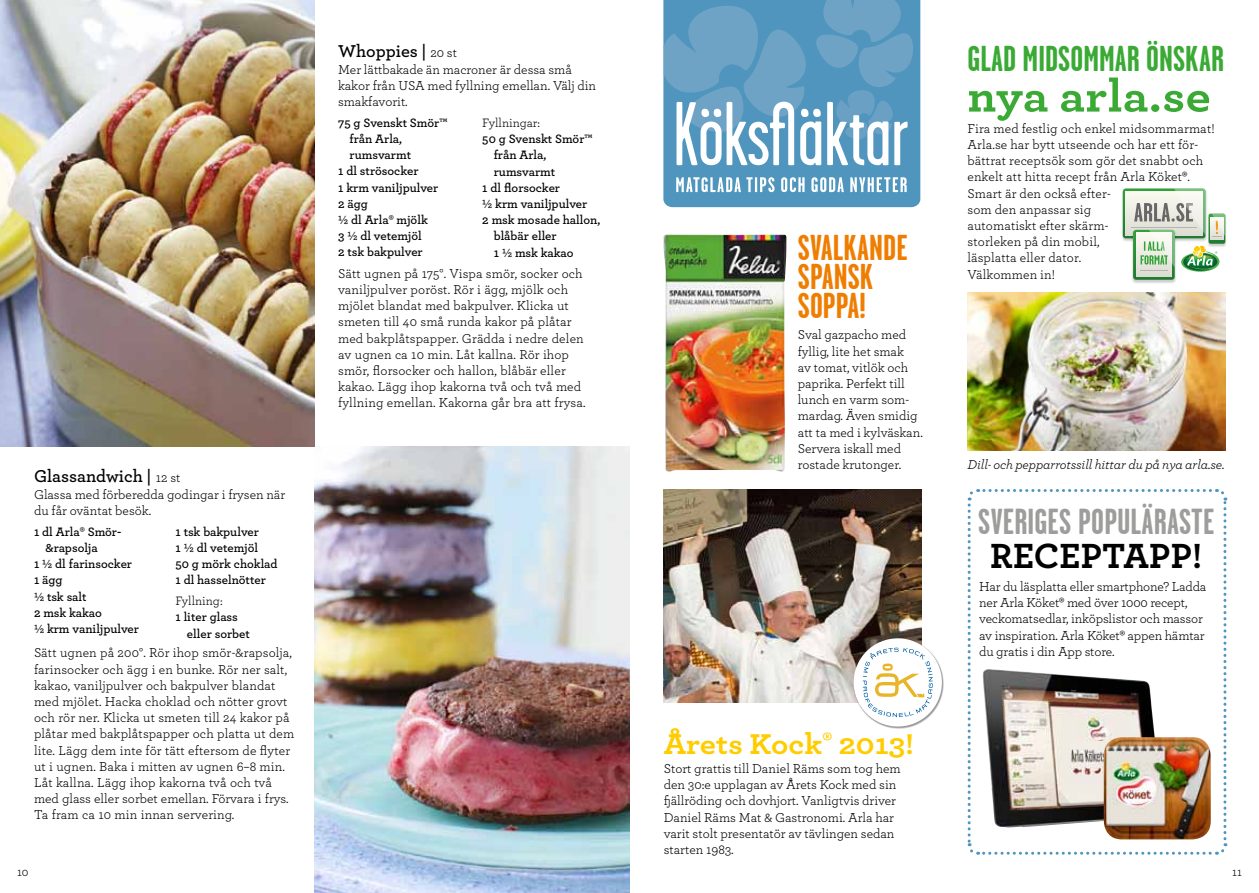
<style>
.page{position:relative;width:1259px;height:893px;background:#fff}
.page>*{position:absolute;margin:0;border:0;box-sizing:border-box;transform-origin:0 0}
.t1{font:700 46.5px "Archer";letter-spacing:.005em;color:#3aaa35;scale:1.08 1}
.t2{font:700 36.6px "Archer";letter-spacing:.005em;color:#000}
.t3{font:700 36.15px "Garage Gothic";letter-spacing:.005em;color:#9d9d9c}
.t4{font:700 36px/29.1px "Garage Gothic";color:#ef7d00}
.t5{font:700 36px "Garage Gothic";color:#3aaa35}
.t6{font:700 30px "Archer";color:#fc0;scale:1.08 1}
.t7{font:600 18px "Archer";color:#000}
.t8{font:13.5px/16.2px "Archer";color:#000}
.t9{font:italic 13.5px "Archer";letter-spacing:-.01em;color:#000}
.t10{font:600 12.75px/16.2px "Archer";color:#000}
.t11{font:12.75px "Archer";color:#000}
.t12{font:12.3px "Archer";color:#000}
.s1{font-weight:400;font-size:13.5px}
</style>
<div class="page">
<svg style="left:967px;top:489px;width:261px;height:366px"></svg>
<div style="left:663px;top:0;width:257px;height:207px;background:#4f95bd"></div>
<svg style="left:663px;top:0;width:252px;height:165px;background:#75aaca"></svg>
<svg style="left:676px;top:177px;width:98px;height:15px"></svg>
<svg style="left:781px;top:177px;width:23px;height:15px"></svg>
<svg style="left:811px;top:177px;width:33px;height:15px"></svg>
<svg style="left:850px;top:177px;width:56px;height:15px"></svg>
<img style="left:967px;top:293px;width:258px;height:158px">
<img style="left:663px;top:235px;width:123px;height:236px">
<img style="left:663px;top:489px;width:258px;height:214px">
<div style="left:853px;top:638px;width:90px;height:90px;background:#000;opacity:.4"></div>
<div style="left:853px;top:638px;width:89px;height:88px;background:#fff;border-radius:50%"></div>
<svg style="left:862px;top:648px;width:70px;height:69px"></svg>
<img style="left:315px;top:446px;width:314px;height:447px">
<img style="left:0;top:0;width:315px;height:446px">
<img style="left:981px;top:669px;width:181px;height:159px">
<img style="left:1103px;top:737px;width:107px;height:102px">
<img style="left:1124px;top:188px;width:80px;height:1px">
<img style="left:1225px;top:214px;width:1px;height:32px">
<img style="left:1132px;top:280px;width:44px;height:3px">
<svg style="left:1122px;top:189px;width:103px;height:91px"></svg>
<h3 class="t7" style="left:34px;top:463px;width:148px">Glassandwich | <span class="s1">12 st</span></h3>
<p class="t8" style="left:34px;top:486px;width:253px">Glassa med förberedda godingar i frysen när du får oväntat besök.</p>
<p class="t10" style="left:34px;top:523px;width:89px">1 dl Arla® Smör-</p>
<p class="t10" style="left:45px;top:539px;width:54px">&amp;rapsolja</p>
<p class="t10" style="left:34px;top:555px;width:100px">1 ½ dl farinsocker</p>
<p class="t10" style="left:34px;top:571px;width:30px">1 ägg</p>
<p class="t10" style="left:34px;top:588px;width:54px">½ tsk salt</p>
<p class="t10" style="left:34px;top:604px;width:69px">2 msk kakao</p>
<p class="t10" style="left:34px;top:620px;width:106px">½ krm vaniljpulver</p>
<p class="t8" style="left:34px;top:644px;width:262px">Sätt ugnen på 200°. Rör ihop smör-&amp;rapsolja, farinsocker och ägg i en bunke. Rör ner salt, kakao, vaniljpulver och bakpulver blandat med mjölet. Hacka choklad och nötter grovt och rör ner. Klicka ut smeten till 24 kakor på plåtar med bakplåtspapper och platta ut dem lite. Lägg dem inte för tätt eftersom de flyter ut i ugnen. Baka i mitten av ugnen 6–8 min.<br>Låt kallna. Lägg ihop kakorna två och två med glass eller sorbet emellan. Förvara i frys.<br>Ta fram ca 10 min innan servering.</p>
<p class="t10" style="left:175px;top:523px;width:104px">1 tsk bakpulver<br>1 ½ dl vetemjöl<br>50 g mörk choklad<br>1 dl hasselnötter</p>
<p class="t11" style="left:175px;top:592px;width:49px">Fyllning:</p>
<p class="t10" style="left:187px;top:608px;width:64px;text-indent:-11px">1 liter glass eller sorbet</p>
<h3 class="t7" style="left:338px;top:37px;width:120px">Whoppies | <span class="s1">20 st</span></h3>
<p class="t8" style="left:338px;top:61px;width:259px">Mer lättbakade än macroner är dessa små kakor från USA med fyllning emellan. Välj din smakfavorit.</p>
<p class="t10" style="left:338px;top:114px;width:111px">75 g Svenskt Smör™</p>
<p class="t10" style="left:350px;top:130px;width:54px">från Arla,</p>
<p class="t10" style="left:350px;top:146px;width:63px">rumsvarmt</p>
<p class="t10" style="left:338px;top:162px;width:82px">1 dl strösocker</p>
<p class="t10" style="left:338px;top:179px;width:102px">1 krm vaniljpulver</p>
<p class="t10" style="left:338px;top:195px;width:31px">2 ägg</p>
<p class="t10" style="left:338px;top:211px;width:91px">½ dl Arla® mjölk</p>
<p class="t10" style="left:338px;top:227px;width:85px">3 ½ dl vetemjöl</p>
<p class="t10" style="left:338px;top:243px;width:86px">2 tsk bakpulver</p>
<p class="t8" style="left:338px;top:264px;width:249px">Sätt ugnen på 175°. Vispa smör, socker och vaniljpulver poröst. Rör i ägg, mjölk och mjölet blandat med bakpulver. Klicka ut smeten till 40 små runda kakor på plåtar med bakplåtspapper. Grädda i nedre delen av ugnen ca 10 min. Låt kallna. Rör ihop smör, florsocker och hallon, blåbär eller kakao. Lägg ihop kakorna två och två med fyllning emellan. Kakorna går bra att frysa.</p>
<p class="t11" style="left:482px;top:114px;width:59px">Fyllningar:</p>
<p class="t10" style="left:482px;top:130px;width:112px">50 g Svenskt Smör™</p>
<p class="t10" style="left:494px;top:146px;width:54px">från Arla,</p>
<p class="t10" style="left:494px;top:162px;width:63px">rumsvarmt</p>
<p class="t10" style="left:482px;top:179px;width:79px">1 dl florsocker</p>
<p class="t10" style="left:482px;top:195px;width:106px">½ krm vaniljpulver</p>
<p class="t10" style="left:482px;top:211px;width:119px">2 msk mosade hallon,</p>
<p class="t10" style="left:494px;top:227px;width:64px">blåbär eller</p>
<p class="t10" style="left:494px;top:243px;width:81px">1 ½ msk kakao</p>
<h3 class="t4" style="left:798px;top:232px;width:109px">SVALKANDE<br>SPANSK<br>SOPPA!</h3>
<p class="t8" style="left:798px;top:326px;width:126px">Sval gazpacho med fyllig, lite het smak<br>av tomat, vitlök och paprika. Perfekt till lunch en varm som&shy;mardag. Även smidig att ta med i kylväskan.<br>Servera iskall med rostade krutonger.</p>
<h3 class="t6" style="left:663px;top:725px;width:233px">Årets Kock<sup>®</sup> 2013!</h3>
<p class="t8" style="left:663px;top:760px;width:238px">Stort grattis till Daniel Räms som tog hem den 30:e upplagan av Årets Kock med sin fjällröding och dovhjort. Vanligtvis driver Daniel Räms Mat &amp; Gastronomi. Arla har varit stolt presentatör av tävlingen sedan starten 1983.</p>
<h3 class="t5" style="left:967px;top:37px;width:258px">GLAD MIDSOMMAR ÖNSKAR</h3>
<h1 class="t1" style="left:967px;top:67px;width:227px">nya arla.se</h1>
<p class="t8" style="left:967px;top:120px;width:249px">Fira med festlig och enkel midsommarmat!<br>Arla.se har bytt utseende och har ett för&shy;bättrat receptsök som gör det snabbt och enkelt att hitta recept från Arla Köket®.<br>Smart är den också efter-<br>som den anpassar sig<br>automatiskt efter skärm-<br>storleken på din mobil,<br>läsplatta eller dator.<br>Välkommen in!</p>
<p class="t9" style="left:967px;top:455px;width:258px">Dill- och pepparrotssill hittar du på nya arla.se.</p>
<h3 class="t3" style="left:978px;top:499px;width:214px">SVERIGES POPULÄRASTE</h3>
<h2 class="t2" style="left:990px;top:533px;width:214px">receptapp!</h2>
<p class="t8" style="left:979px;top:578px;width:229px">Har du läsplatta eller smartphone? Ladda ner Arla Köket® med över 1000 recept, veckomatsedlar, inköpslistor och massor av inspiration. Arla Köket® appen hämtar du gratis i din App store.</p>
<p class="t12" style="left:17px;top:863px;width:13px">10</p>
<p class="t12" style="left:1232px;top:863px;width:11px">11</p>
</div>
